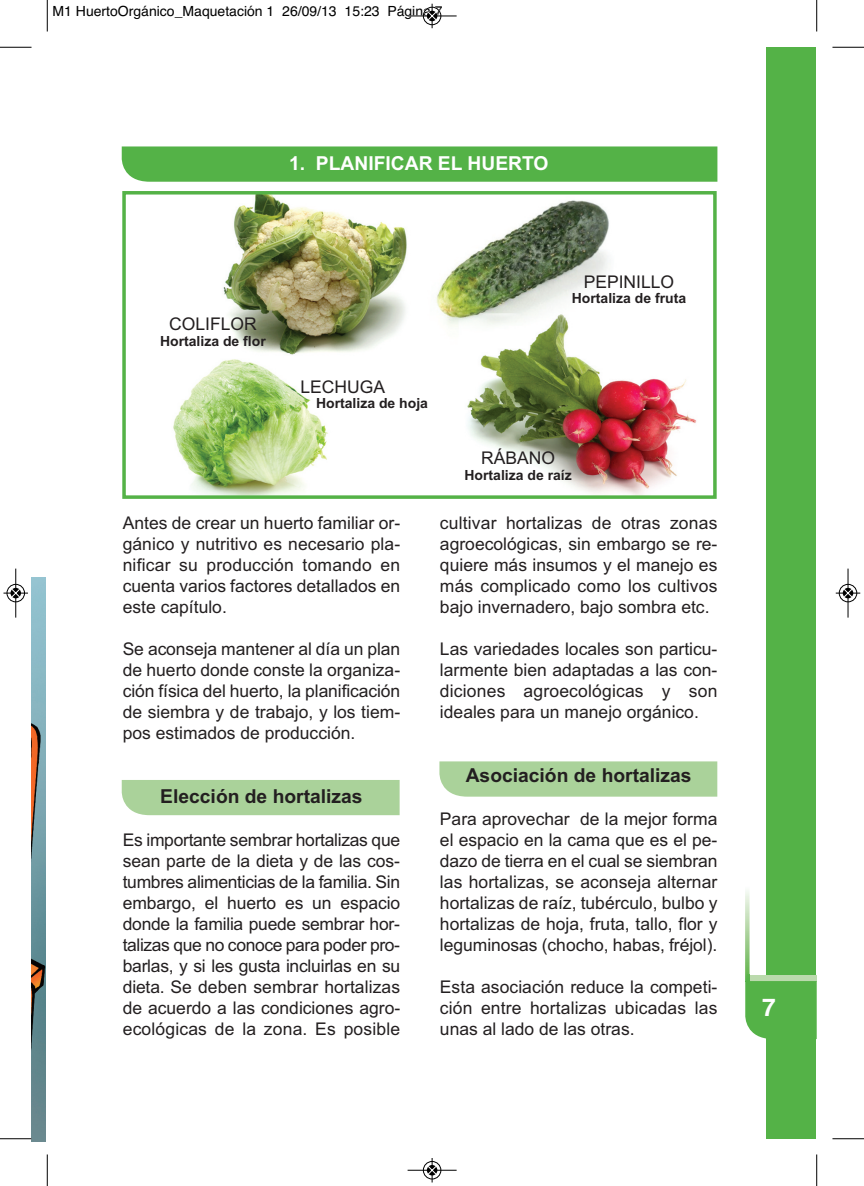
<style>
.page{position:relative;width:864px;height:1186px;background:#fff}
.page>*{position:absolute;margin:0;border:0;box-sizing:border-box;transform-origin:0 0}
.t1{font:700 24.5px "Helvetica";color:#fff}
.t2{font:700 19.25px "Arial";color:#231f20}
.t3{font:700 19.25px "Arial";color:#fff}
.t4{font:17.5px/21px "Arial";color:#231f20;text-align:justify}
.t5{font:700 14px "Arial";color:#231f20}
.t6{font:14px "Helvetica";color:#000}
</style>
<div class="page">
<img style="left:32px;top:577px;width:13px;height:564px">
<div style="left:121px;top:146px;width:596px;height:36px;background:#54b247"></div>
<div style="left:121px;top:780px;width:278px;height:35px;background:#aad29a"></div>
<svg style="left:439px;top:761px;width:278px;height:36px"></svg>
<img style="left:173px;top:196px;width:524px;height:298px">
<div style="left:122px;top:191px;width:594px;height:308px;border:4px solid #54b247"></div>
<div style="left:766px;top:47px;width:49px;height:1092px;background:#54b247"></div>
<img style="left:745px;top:891px;width:4px;height:84px">
<svg style="left:745px;top:975px;width:71px;height:64px"></svg>
<hr style="left:47px;top:0;width:1px;height:31px;background:#000">
<hr style="left:0;top:47px;width:32px;height:1px;background:#000">
<hr style="left:816px;top:0;width:1px;height:31px;background:#000">
<hr style="left:832px;top:47px;width:31px;height:1px;background:#000">
<hr style="left:47px;top:1154px;width:1px;height:32px;background:#000">
<hr style="left:0;top:1138px;width:32px;height:1px;background:#000">
<hr style="left:816px;top:1154px;width:1px;height:32px;background:#000">
<hr style="left:832px;top:1138px;width:31px;height:1px;background:#000">
<div style="left:422px;top:7px;width:19px;height:18px;border:1px solid #fff;border-radius:50%"></div>
<hr style="left:407px;top:16px;width:49px;height:1px;background:#000">
<div style="left:423px;top:7px;width:18px;height:18px;border:1px solid #000;border-radius:50%"></div>
<div style="left:427px;top:11px;width:10px;height:10px;background:#000;border-radius:50%"></div>
<svg style="left:427px;top:4px;width:9px;height:24px"></svg>
<div style="left:422px;top:1161px;width:19px;height:18px;border:1px solid #fff;border-radius:50%"></div>
<hr style="left:407px;top:1170px;width:49px;height:1px;background:#000">
<div style="left:423px;top:1161px;width:18px;height:18px;border:1px solid #000;border-radius:50%"></div>
<div style="left:427px;top:1165px;width:10px;height:10px;background:#000;border-radius:50%"></div>
<svg style="left:427px;top:1158px;width:9px;height:24px"></svg>
<div style="left:6px;top:584px;width:19px;height:18px;border:1px solid #fff;border-radius:50%"></div>
<hr style="left:15px;top:569px;width:1px;height:49px;background:#000">
<div style="left:7px;top:584px;width:18px;height:18px;border:1px solid #000;border-radius:50%"></div>
<svg style="left:4px;top:589px;width:24px;height:8px"></svg>
<div style="left:838px;top:584px;width:19px;height:18px;border:1px solid #fff;border-radius:50%"></div>
<hr style="left:847px;top:569px;width:1px;height:49px;background:#000">
<div style="left:838px;top:584px;width:18px;height:18px;border:1px solid #000;border-radius:50%"></div>
<svg style="left:835px;top:589px;width:25px;height:8px"></svg>
<p class="t6" style="left:52px;top:3px;width:391px">M1 HuertoOrgánico_Maquetación 1 26/09/13 15:23 Página 7</p>
<p class="t3" style="left:289px;top:152px;width:261px">1. PLANIFICAR EL HUERTO</p>
<p class="t4" style="left:169px;top:313px;width:89px">COLIFLOR</p>
<p class="t5" style="left:160px;top:333px;width:107px">Hortaliza de flor</p>
<p class="t4" style="left:300px;top:376px;width:86px">LECHUGA</p>
<p class="t5" style="left:316px;top:395px;width:114px">Hortaliza de hoja</p>
<p class="t4" style="left:583px;top:271px;width:92px">PEPINILLO</p>
<p class="t5" style="left:571px;top:290px;width:116px">Hortaliza de fruta</p>
<p class="t4" style="left:481px;top:447px;width:75px">RÁBANO</p>
<p class="t5" style="left:464px;top:467px;width:109px">Hortaliza de raíz</p>
<p class="t4" style="left:123px;top:512px;width:279px">Antes de crear un huerto familiar or&shy;gánico y nutritivo es necesario pla&shy;nificar su producción tomando en cuenta varios factores detallados en este capítulo.</p>
<p class="t4" style="left:123px;top:638px;width:279px">Se aconseja mantener al día un plan de huerto donde conste la organiza&shy;ción física del huerto, la planificación de siembra y de trabajo, y los tiem&shy;pos estimados de producción.</p>
<p class="t2" style="left:160px;top:785px;width:204px">Elección de hortalizas</p>
<p class="t4" style="left:123px;top:829px;width:279px">Es importante sembrar hortalizas que sean parte de la dieta y de las cos&shy;tumbres alimenticias de la familia. Sin embargo, el huerto es un espacio donde la familia puede sembrar hor&shy;talizas que no conoce para poder pro&shy;barlas, y si les gusta incluirlas en su dieta. Se deben sembrar hortalizas de acuerdo a las condiciones agro&shy;ecológicas de la zona. Es posible</p>
<p class="t4" style="left:440px;top:512px;width:279px">cultivar hortalizas de otras zonas agroecológicas, sin embargo se re&shy;quiere más insumos y el manejo es más complicado como los cultivos bajo invernadero, bajo sombra etc.</p>
<p class="t4" style="left:440px;top:638px;width:279px">Las variedades locales son particu&shy;larmente bien adaptadas a las con&shy;diciones agroecológicas y son ideales para un manejo orgánico.</p>
<p class="t2" style="left:465px;top:764px;width:227px">Asociación de hortalizas</p>
<p class="t4" style="left:440px;top:808px;width:279px">Para aprovechar de la mejor forma el espacio en la cama que es el pe&shy;dazo de tierra en el cual se siembran las hortalizas, se aconseja alternar hortalizas de raíz, tubérculo, bulbo y hortalizas de hoja, fruta, tallo, flor y leguminosas (chocho, habas, fréjol).</p>
<p class="t4" style="left:440px;top:977px;width:279px">Esta asociación reduce la competi&shy;ción entre hortalizas ubicadas las unas al lado de las otras.</p>
<h1 class="t1" style="left:762px;top:993px;width:15px">7</h1>
</div>
